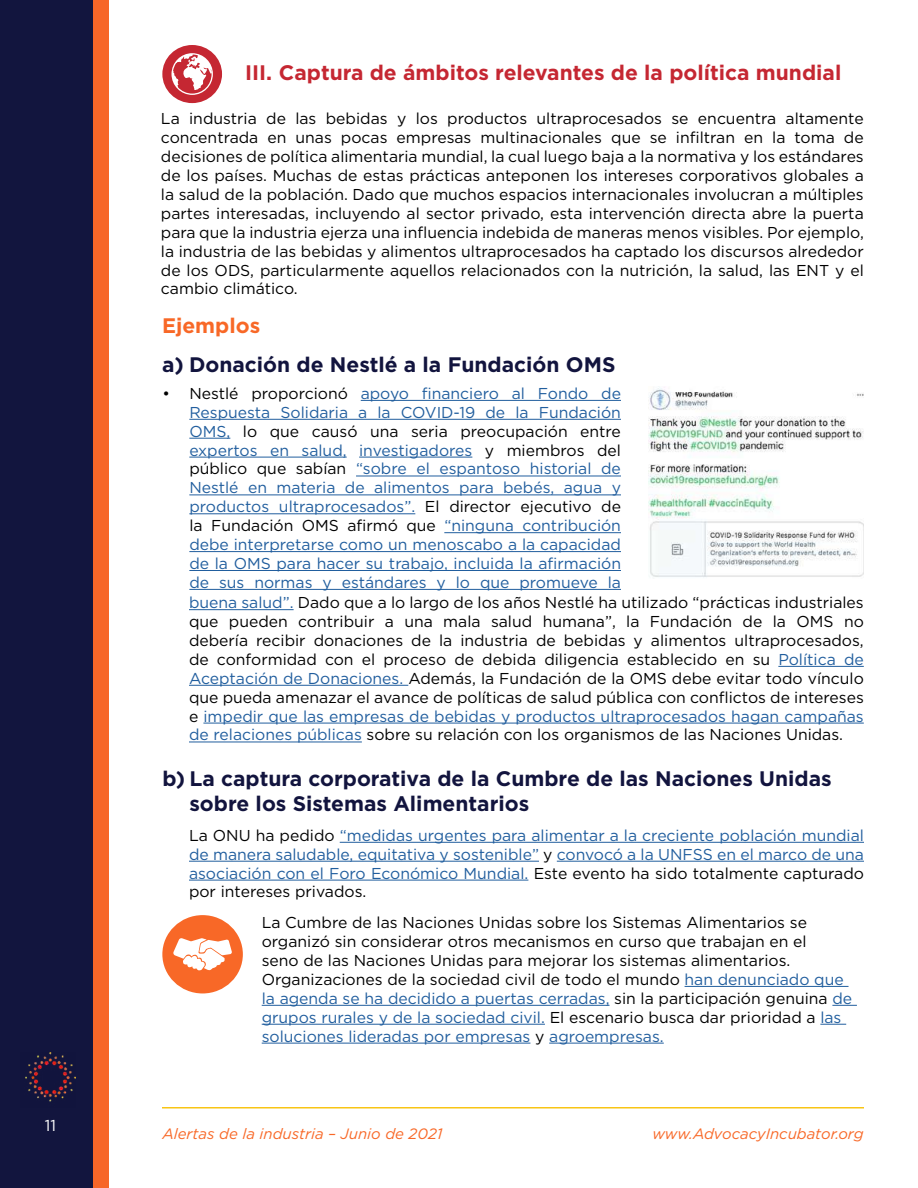
<style>
.page{position:relative;width:918px;height:1188px;background:#fff}
.page>*{position:absolute;margin:0;border:0;box-sizing:border-box;transform-origin:0 0}
.t1{font:700 21px/25.2px "Gotham";color:#12143e}
.t2{font:700 21px "Gotham";color:#c52732}
.t3{font:700 21px "Gotham";color:#f86827}
.t4{font:15.75px/19px "Gotham";color:#000}
.t5{font:15.75px/18.9px "Gotham";color:#215e9e;text-align:justify}
.t6{font:15.75px "Gotham";color:#fff}
.t7{font:italic 15px "Gotham";color:#f86827}
.s1{color:#215e9e}
.s2{color:#000}
</style>
<div class="page">
<div style="left:0;top:0;width:101px;height:1188px;background:#12153e"></div>
<div style="left:93px;top:0;width:16px;height:1188px;background:#f76628"></div>
<img style="left:25px;top:1053px;width:50px;height:49px">
<hr style="left:162px;top:1107px;width:702px;height:1px;background:#f8c515">
<hr style="left:361px;top:400px;width:260px;height:1px;background:#215e9e">
<hr style="left:189px;top:419px;width:432px;height:1px;background:#215e9e">
<hr style="left:189px;top:438px;width:41px;height:1px;background:#215e9e">
<hr style="left:189px;top:457px;width:158px;height:1px;background:#215e9e">
<hr style="left:359px;top:457px;width:113px;height:1px;background:#215e9e">
<hr style="left:356px;top:476px;width:265px;height:1px;background:#215e9e">
<hr style="left:189px;top:495px;width:432px;height:1px;background:#215e9e">
<hr style="left:189px;top:513px;width:226px;height:1px;background:#215e9e">
<hr style="left:444px;top:532px;width:177px;height:1px;background:#215e9e">
<hr style="left:189px;top:551px;width:432px;height:1px;background:#215e9e">
<hr style="left:189px;top:570px;width:432px;height:1px;background:#215e9e">
<hr style="left:189px;top:589px;width:432px;height:1px;background:#215e9e">
<img style="left:648px;top:387px;width:216px;height:190px">
<hr style="left:189px;top:609px;width:105px;height:1px;background:#215e9e">
<hr style="left:778px;top:666px;width:86px;height:1px;background:#215e9e">
<hr style="left:189px;top:685px;width:219px;height:1px;background:#215e9e">
<hr style="left:203px;top:723px;width:661px;height:1px;background:#215e9e">
<hr style="left:189px;top:742px;width:173px;height:1px;background:#215e9e">
<hr style="left:340px;top:842px;width:524px;height:1px;background:#215e9e">
<hr style="left:189px;top:861px;width:350px;height:1px;background:#215e9e">
<hr style="left:557px;top:861px;width:307px;height:1px;background:#215e9e">
<hr style="left:189px;top:880px;width:339px;height:1px;background:#215e9e">
<div style="left:162px;top:915px;width:81px;height:78px;background:#f86827;border-radius:50%"></div>
<hr style="left:685px;top:986px;width:164px;height:1px;background:#215e9e">
<hr style="left:262px;top:1005px;width:348px;height:1px;background:#215e9e">
<svg style="left:832px;top:1005px;width:25px;height:1px"></svg>
<hr style="left:262px;top:1024px;width:283px;height:1px;background:#215e9e">
<svg style="left:820px;top:1024px;width:26px;height:1px"></svg>
<hr style="left:262px;top:1043px;width:268px;height:1px;background:#215e9e">
<hr style="left:549px;top:1043px;width:115px;height:1px;background:#215e9e">
<svg style="left:173px;top:938px;width:59px;height:33px"></svg>
<div style="left:162px;top:45px;width:60px;height:58px;background:#c52732;border-radius:50%"></div>
<svg style="left:172px;top:53px;width:41px;height:42px"></svg>
<p class="t6" style="left:45px;top:1115px;width:13px">11</p>
<h1 class="t2" style="left:245px;top:58px;width:598px">III. Captura de ámbitos relevantes de la política mundial</h1>
<p class="t4" style="left:161px;top:109px;width:704px;text-align:justify">La industria de las bebidas y los productos ultraprocesados se encuentra altamente concentrada en unas pocas empresas multinacionales que se infiltran en la toma de decisiones de política alimentaria mundial, la cual luego baja a la normativa y los estándares de los países. Muchas de estas prácticas anteponen los intereses corporativos globales a la salud de la población. Dado que muchos espacios internacionales involucran a múltiples partes interesadas, incluyendo al sector privado, esta intervención directa abre la puerta para que la industria ejerza una influencia indebida de maneras menos visibles. Por ejemplo, la industria de las bebidas y alimentos ultraprocesados ha captado los discursos alrededor de los ODS, particularmente aquellos relacionados con la nutrición, la salud, las ENT y el cambio climático.</p>
<h1 class="t3" style="left:162px;top:312px;width:100px">Ejemplos</h1>
<h1 class="t1" style="left:162px;top:352px;width:455px">a) Donación de Nestlé a la Fundación OMS</h1>
<p class="t4" style="left:189px;top:383px;width:676px;text-indent:-27px">• Nestlé proporcionó <span class="s1">apoyo financiero al Fondo de<br>Respuesta Solidaria a la COVID-19 de la Fundación<br>OMS,</span> lo que causó una seria preocupación entre<br><span class="s1">expertos en salud, investigadores</span> y miembros del<br>público que sabían <span class="s1">“sobre el espantoso historial de<br>Nestlé en materia de alimentos para bebés, agua y<br>productos ultraprocesados”.</span> El director ejecutivo de<br>la Fundación OMS afirmó que <span class="s1">“ninguna contribución<br>debe interpretarse como un menoscabo a la capacidad<br>de la OMS para hacer su trabajo, incluida la afirmación<br>de sus normas y estándares y lo que promueve la<br>buena salud”.</span> Dado que a lo largo de los años Nestlé ha utilizado “prácticas industriales que pueden contribuir a una mala salud humana”, la Fundación de la OMS no debería recibir donaciones de la industria de bebidas y alimentos ultraprocesados, de conformidad con el proceso de debida diligencia establecido en su <span class="s1">Política de Aceptación de Donaciones.</span> Además, la Fundación de la OMS debe evitar todo vínculo que pueda amenazar el avance de políticas de salud pública con conflictos de intereses e <span class="s1">impedir que las empresas de bebidas y productos ultraprocesados hagan campañas de relaciones públicas</span> sobre su relación con los organismos de las Naciones Unidas.</p>
<h1 class="t1" style="left:189px;top:766px;width:644px;text-indent:-27px">b) La captura corporativa de la Cumbre de las Naciones Unidas sobre los Sistemas Alimentarios</h1>
<p class="t5" style="left:189px;top:825px;width:677px"><span class="s2">La ONU ha pedido</span> “medidas urgentes para alimentar a la creciente población mundial de manera saludable, equitativa y sostenible” <span class="s2">y</span> convocó a la UNFSS en el marco de una asociación con el Foro Económico Mundial. <span class="s2">Este evento ha sido totalmente capturado por intereses privados.</span></p>
<p class="t4" style="left:262px;top:913px;width:592px">La Cumbre de las Naciones Unidas sobre los Sistemas Alimentarios se organizó sin considerar otros mecanismos en curso que trabajan en el<br>seno de las Naciones Unidas para mejorar los sistemas alimentarios.<br>Organizaciones de la sociedad civil de todo el mundo <span class="s1">han denunciado que la agenda se ha decidido a puertas cerradas,</span> sin la participación genuina <span class="s1">de grupos rurales y de la sociedad civil.</span> El escenario busca dar prioridad a <span class="s1">las soluciones lideradas por empresas</span> y <span class="s1">agroempresas.</span></p>
<p class="t7" style="left:162px;top:1124px;width:282px">Alertas de la industria – Junio de 2021</p>
<p class="t7" style="left:652px;top:1124px;width:213px">www.AdvocacyIncubator.org</p>
</div>
